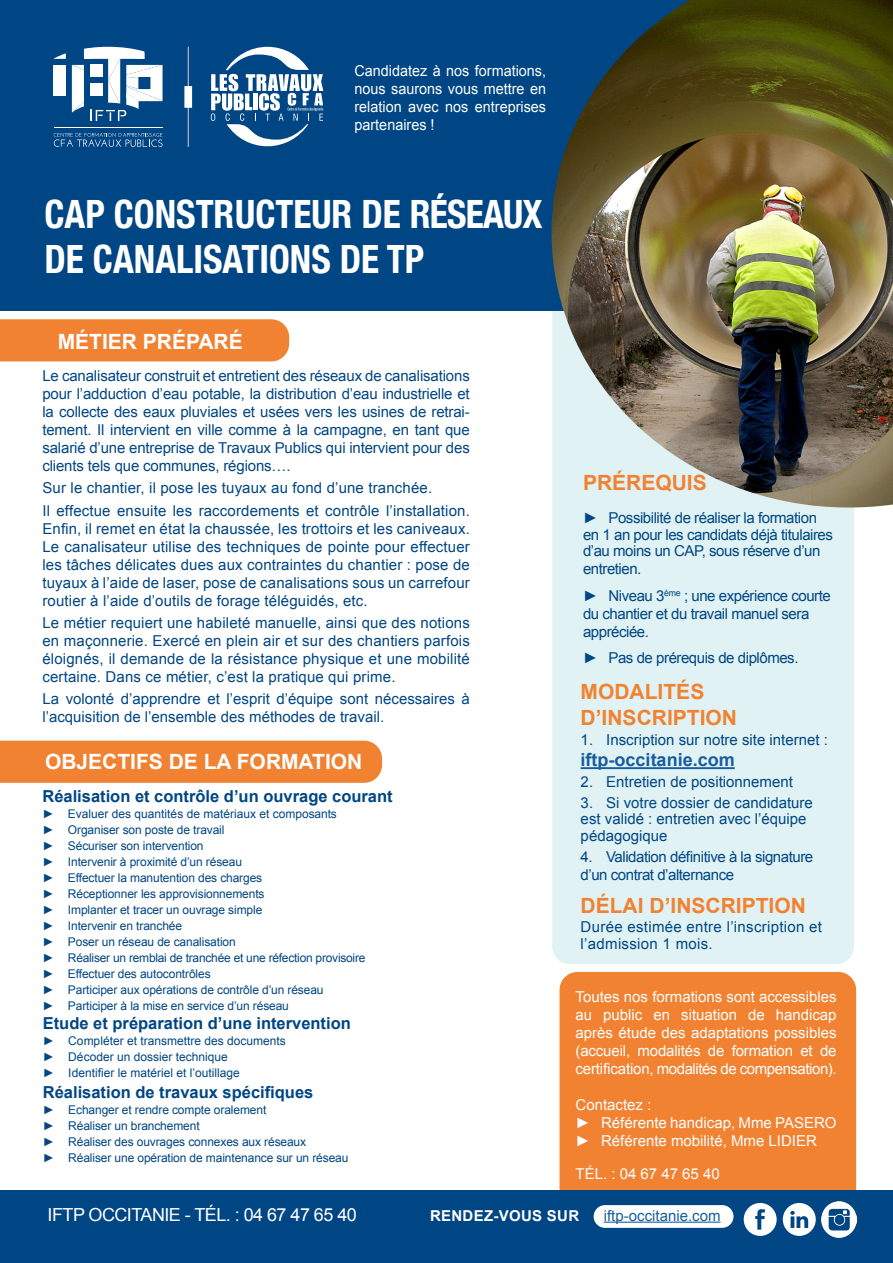
<style>
.page{position:relative;width:893px;height:1263px;background:#fff}
.page>*{position:absolute;margin:0;border:0;box-sizing:border-box;transform-origin:0 0}
.t1{font:700 condensed 39px "Helvetica Neue";color:#fff;scale:.96 1}
.t2{font:700 21px "Arial";color:#f18232}
.t3{font:700 21px "Arial";color:#fff}
.t4{font:18px "Arial";letter-spacing:-.03em;color:#fff}
.t5{font:700 18px "Arial";color:#175d9e}
.t6{font:700 16.5px "Arial";color:#004684}
.t7{font:15px/18px "Arial";color:#004684;text-align:justify}
.t8{font:15px/18px "Arial";letter-spacing:-.03em;color:#004684}
.t9{font:15px/18px "Arial";color:#fff;text-align:justify}
.t10{font:15px/18px "Arial";color:#fff;text-align:justify;scale:.96 1}
.t11{font:15px/16.5px "Arial";letter-spacing:.02em;color:#004684}
.t12{font:15px "Arial";color:#175d9e}
.t13{font:700 15px "Arial";letter-spacing:.02em;color:#fff}
.t14{font:12px "Arial";letter-spacing:-.01em;color:#004684}
</style>
<div class="page">
<div style="left:560px;top:972px;width:296px;height:243px;background:#f18232;border-radius:18px"></div>
<div style="left:552px;top:282px;width:302px;height:682px;background:#e0f2f4;border-radius:18px"></div>
<div style="left:0;top:0;width:698px;height:310px;background:#004684"></div>
<img style="left:551px;top:0;width:342px;height:507px">
<hr style="left:54px;top:127px;width:109px;height:1px;background:#fff">
<svg style="left:54px;top:133px;width:109px;height:14px"></svg>
<svg style="left:54px;top:53px;width:12px;height:6px"></svg>
<svg style="left:54px;top:65px;width:12px;height:30px"></svg>
<svg style="left:72px;top:47px;width:91px;height:74px"></svg>
<hr style="left:188px;top:47px;width:1px;height:100px;background:#d1d2d4">
<div style="left:184px;top:86px;width:8px;height:22px;background:#fff"></div>
<svg style="left:211px;top:47px;width:112px;height:99px"></svg>
<div style="left:0;top:1191px;width:893px;height:72px;background:#004684"></div>
<div style="left:594px;top:1205px;width:139px;height:23px;background:#fff;border-radius:11px"></div>
<hr style="left:604px;top:1221px;width:116px;height:2px;background:#175d9e">
<svg style="left:744px;top:1203px;width:33px;height:33px"></svg>
<svg style="left:783px;top:1203px;width:33px;height:33px"></svg>
<img style="left:821px;top:1202px;width:36px;height:35px">
<div style="left:0;top:319px;width:289px;height:42px;background:#f18232"></div>
<div style="left:0;top:741px;width:382px;height:42px;background:#f18232"></div>
<hr style="left:581px;top:767px;width:154px;height:2px;background:#175d9e">
<p class="t10" style="left:354px;top:62px;width:201px">Candidatez à nos formations, nous saurons vous mettre en relation avec nos entreprises partenaires !</p>
<p class="t1" style="left:44px;top:182px;width:520px">CAP CONSTRUCTEUR DE RÉSEAUX</p>
<p class="t1" style="left:44px;top:227px;width:397px">DE CANALISATIONS DE TP</p>
<p class="t3" style="left:58px;top:328px;width:187px">MÉTIER PRÉPARÉ</p>
<p class="t7" style="left:42px;top:367px;width:429px">Le canalisateur construit et entretient des réseaux de canalisations pour l’adduction d’eau potable, la distribution d’eau industrielle et la collecte des eaux pluviales et usées vers les usines de retrai&shy;tement. Il intervient en ville comme à la campagne, en tant que salarié d’une entreprise de Travaux Publics qui intervient pour des clients tels que communes, régions….</p>
<p class="t7" style="left:42px;top:479px;width:391px">Sur le chantier, il pose les tuyaux au fond d’une tranchée.</p>
<p class="t7" style="left:42px;top:502px;width:429px">Il effectue ensuite les raccordements et contrôle l’installation.<br>Enfin, il remet en état la chaussée, les trottoirs et les caniveaux.<br>Le canalisateur utilise des techniques de pointe pour effectuer les tâches délicates dues aux contraintes du chantier : pose de tuyaux à l’aide de laser, pose de canalisations sous un carrefour routier à l’aide d’outils de forage téléguidés, etc.</p>
<p class="t7" style="left:42px;top:614px;width:429px">Le métier requiert une habileté manuelle, ainsi que des notions en maçonnerie. Exercé en plein air et sur des chantiers parfois éloignés, il demande de la résistance physique et une mobilité certaine. Dans ce métier, c’est la pratique qui prime.</p>
<p class="t7" style="left:42px;top:690px;width:429px">La volonté d’apprendre et l’esprit d’équipe sont nécessaires à l’acquisition de l’ensemble des méthodes de travail.</p>
<p class="t3" style="left:45px;top:748px;width:319px">OBJECTIFS DE LA FORMATION</p>
<p class="t6" style="left:42px;top:786px;width:352px">Réalisation et contrôle d’un ouvrage courant</p>
<p class="t14" style="left:42px;top:806px;width:296px">► Evaluer des quantités de matériaux et composants</p>
<p class="t14" style="left:42px;top:822px;width:184px">► Organiser son poste de travail</p>
<p class="t14" style="left:42px;top:838px;width:163px">► Sécuriser son intervention</p>
<p class="t14" style="left:42px;top:854px;width:201px">► Intervenir à proximité d’un réseau</p>
<p class="t14" style="left:42px;top:870px;width:221px">► Effectuer la manutention des charges</p>
<p class="t14" style="left:42px;top:886px;width:224px">► Réceptionner les approvisionnements</p>
<p class="t14" style="left:42px;top:902px;width:221px">► Implanter et tracer un ouvrage simple</p>
<p class="t14" style="left:42px;top:918px;width:141px">► Intervenir en tranchée</p>
<p class="t14" style="left:42px;top:934px;width:195px">► Poser un réseau de canalisation</p>
<p class="t14" style="left:42px;top:950px;width:325px">► Réaliser un remblai de tranchée et une réfection provisoire</p>
<p class="t14" style="left:42px;top:966px;width:170px">► Effectuer des autocontrôles</p>
<p class="t14" style="left:42px;top:982px;width:283px">► Participer aux opérations de contrôle d’un réseau</p>
<p class="t14" style="left:42px;top:998px;width:248px">► Participer à la mise en service d’un réseau</p>
<p class="t6" style="left:43px;top:1013px;width:310px">Etude et préparation d’une intervention</p>
<p class="t14" style="left:43px;top:1033px;width:244px">► Compléter et transmettre des documents</p>
<p class="t14" style="left:43px;top:1049px;width:186px">► Décoder un dossier technique</p>
<p class="t14" style="left:43px;top:1065px;width:198px">► Identifier le matériel et l’outillage</p>
<p class="t6" style="left:43px;top:1081px;width:272px">Réalisation de travaux spécifiques</p>
<p class="t14" style="left:43px;top:1102px;width:225px">► Echanger et rendre compte oralement</p>
<p class="t14" style="left:43px;top:1118px;width:158px">► Réaliser un branchement</p>
<p class="t14" style="left:43px;top:1134px;width:265px">► Réaliser des ouvrages connexes aux réseaux</p>
<p class="t14" style="left:43px;top:1150px;width:307px">► Réaliser une opération de maintenance sur un réseau</p>
<p class="t2" style="left:583px;top:469px;width:125px">PRÉREQUIS</p>
<p class="t8" style="left:583px;top:510px;width:252px;line-height:16.5px">► Possibilité de réaliser la formation en 1 an pour les candidats déjà titulaires d’au moins un CAP, sous réserve d’un</p>
<p class="t8" style="left:583px;top:560px;width:60px">entretien.</p>
<p class="t8" style="left:583px;top:586px;width:249px">► Niveau 3<sup>ème</sup> ; une expérience courte du chantier et du travail manuel sera appréciée.</p>
<p class="t8" style="left:583px;top:649px;width:217px">► Pas de prérequis de diplômes.</p>
<p class="t2" style="left:581px;top:678px;width:125px">MODALITÉS</p>
<p class="t2" style="left:581px;top:703px;width:158px">D’INSCRIPTION</p>
<p class="t7" style="left:581px;top:731px;width:249px">1. Inscription sur notre site internet :</p>
<p class="t5" style="left:581px;top:748px;width:156px">iftp-occitanie.com</p>
<p class="t7" style="left:581px;top:773px;width:214px">2. Entretien de positionnement</p>
<p class="t7" style="left:581px;top:794px;width:234px;line-height:16.5px;text-align:left">3. Si votre dossier de candidature est validé : entretien avec l’équipe pédagogique</p>
<p class="t8" style="left:581px;top:847px;width:234px">4. Validation définitive à la signature d’un contrat d’alternance</p>
<p class="t2" style="left:581px;top:892px;width:227px">DÉLAI D’INSCRIPTION</p>
<p class="t11" style="left:581px;top:919px;width:243px">Durée estimée entre l’inscription et l’admission 1 mois.</p>
<p class="t9" style="left:576px;top:988px;width:263px">Toutes nos formations sont accessibles au public en situation de handicap après étude des adaptations possibles (accueil, modalités de formation et de certification, modalités de compensation).</p>
<p class="t9" style="left:576px;top:1096px;width:77px">Contactez :</p>
<p class="t9" style="left:576px;top:1114px;width:263px">► Référente handicap, Mme PASERO</p>
<p class="t9" style="left:576px;top:1132px;width:243px">► Référente mobilité, Mme LIDIER</p>
<p class="t9" style="left:576px;top:1165px;width:146px">TÉL. : 04 67 47 65 40</p>
<p class="t4" style="left:48px;top:1203px;width:311px">IFTP OCCITANIE - TÉL. : 04 67 47 65 40</p>
<p class="t13" style="left:430px;top:1206px;width:151px">RENDEZ-VOUS SUR</p>
<p class="t12" style="left:604px;top:1205px;width:118px">iftp-occitanie.com</p>
</div>
